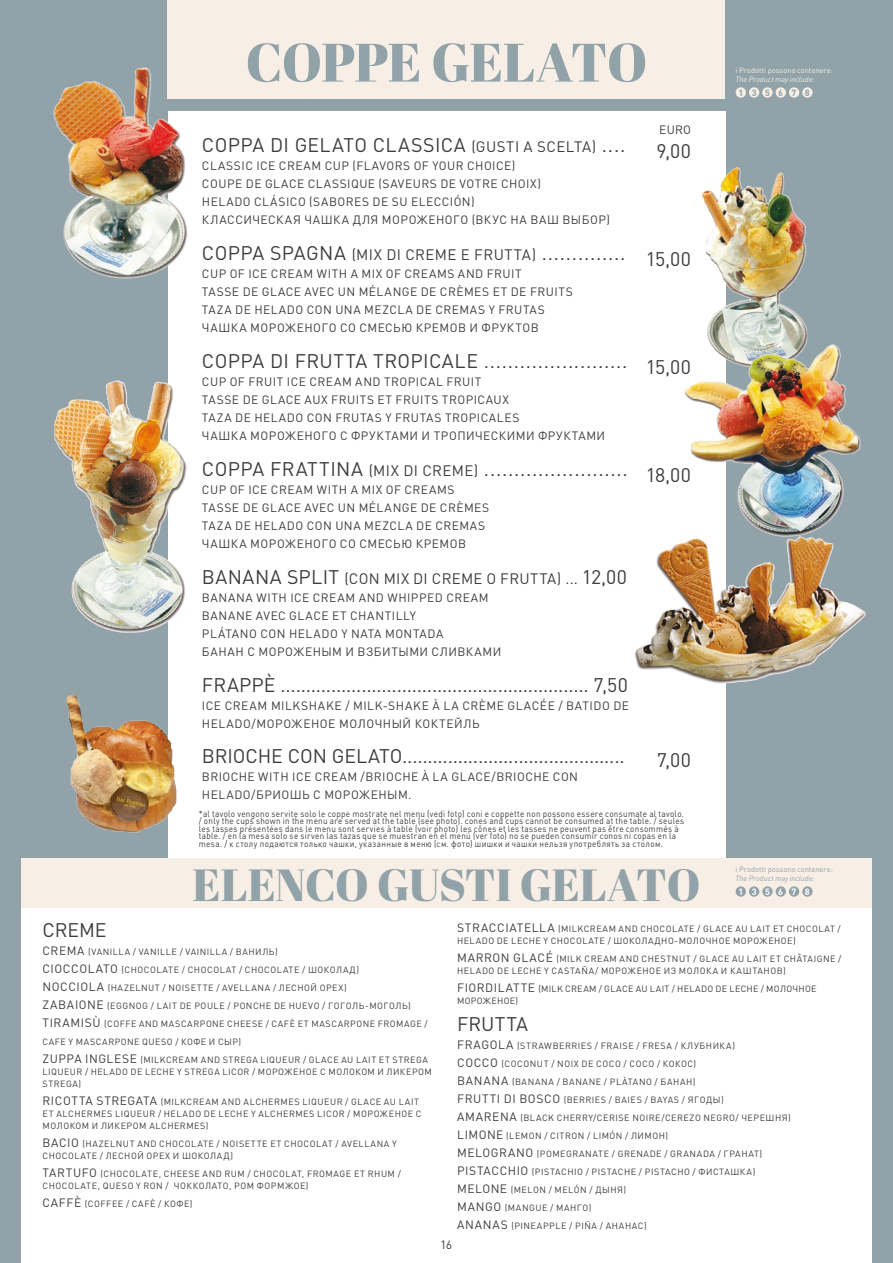
<style>
.page{position:relative;width:893px;height:1263px;background:#91a3a8}
.page>*{position:absolute;margin:0;border:0;box-sizing:border-box;transform-origin:0 0}
.t1{font:54px "Abril Fatface";letter-spacing:-.015em;color:#91a3a8}
.t2{font:45px "Abril Fatface";letter-spacing:-.01em;color:#91a3a8}
.t3{font:19.5px "DIN Pro";letter-spacing:.015em;color:#3d3d3c}
.t4{font:19.5px "DIN Pro";letter-spacing:-.005em;color:#3d3d3c}
.t5{font:15px "DIN Pro";letter-spacing:.015em;color:#3d3d3c}
.t6{font:12px/18px "DIN Pro";letter-spacing:.04em;color:#3d3d3c}
.t7{font:12px "DIN Pro";color:#3d3d3d}
.t8{font:9px/18px "DIN Pro";letter-spacing:.055em;color:#3d3d3c}
.t9{font:9px/7.5px "DIN Pro";letter-spacing:.055em;color:#3d3d3c;scale:.9 1}
.t10{font:9px/12px "DIN Pro";letter-spacing:.03em;color:#3d3d3c}
.t11{font:700 9px "DIN Pro";color:#91a3a8}
.t12{font:700 9px "DIN Pro";color:#fff}
.t13{font:7.5px "DIN Pro";letter-spacing:.005em;color:#f7eee5}
.t14{font:7.5px "DIN Pro";letter-spacing:.005em;color:#91a3a8}
.t15{font:italic 7.5px "DIN Pro";color:#f7eee5}
.t16{font:italic 7.5px "DIN Pro";color:#91a3a8}
.s1{font-size:15px}
.s2{font-size:19.5px}
.s3{font-size:12px}
</style>
<div class="page">
<div style="left:168px;top:0;width:557px;height:99px;background:#f7eee5"></div>
<div style="left:168px;top:112px;width:557px;height:754px;background:#fff"></div>
<div style="left:21px;top:858px;width:851px;height:51px;background:#f7eee5"></div>
<div style="left:21px;top:909px;width:851px;height:354px;background:#fff"></div>
<img style="left:55px;top:381px;width:131px;height:251px">
<img style="left:702px;top:168px;width:105px;height:177px">
<img style="left:685px;top:345px;width:175px;height:191px">
<img style="left:53px;top:67px;width:135px;height:212px">
<img style="left:635px;top:536px;width:230px;height:147px">
<div style="left:736px;top:87px;width:10px;height:11px;background:#f7eee5;border-radius:50%"></div>
<div style="left:749px;top:87px;width:10px;height:11px;background:#f7eee5;border-radius:50%"></div>
<div style="left:762px;top:87px;width:11px;height:11px;background:#f7eee5;border-radius:50%"></div>
<div style="left:776px;top:87px;width:10px;height:11px;background:#f7eee5;border-radius:50%"></div>
<div style="left:802px;top:87px;width:11px;height:11px;background:#f7eee5;border-radius:50%"></div>
<div style="left:789px;top:87px;width:10px;height:11px;background:#f7eee5;border-radius:50%"></div>
<div style="left:736px;top:886px;width:10px;height:11px;background:#91a3a8;border-radius:50%"></div>
<div style="left:749px;top:886px;width:10px;height:11px;background:#91a3a8;border-radius:50%"></div>
<div style="left:762px;top:886px;width:11px;height:11px;background:#91a3a8;border-radius:50%"></div>
<div style="left:776px;top:886px;width:10px;height:11px;background:#91a3a8;border-radius:50%"></div>
<div style="left:802px;top:886px;width:11px;height:11px;background:#91a3a8;border-radius:50%"></div>
<div style="left:789px;top:886px;width:10px;height:11px;background:#91a3a8;border-radius:50%"></div>
<img style="left:66px;top:694px;width:111px;height:139px">
<h1 class="t1" style="left:246px;top:24px;width:403px">COPPE GELATO</h1>
<h3 class="t7" style="left:659px;top:120px;width:33px">EURO</h3>
<h3 class="t3" style="left:202px;top:129px;width:425px">COPPA DI GELATO CLASSICA <span class="s1">(GUSTI A SCELTA)</span> ....</h3>
<h3 class="t6" style="left:202px;top:155px;width:409px">CLASSIC ICE CREAM CUP (FLAVORS OF YOUR CHOICE)<br>COUPE DE GLACE CLASSIQUE (SAVEURS DE VOTRE CHOIX)<br>HELADO CLÁSICO (SABORES DE SU ELECCIÓN)<br>КЛАССИЧЕСКАЯ ЧАШКА ДЛЯ МОРОЖЕНОГО (ВКУС НА ВАШ ВЫБОР)</h3>
<h3 class="t3" style="left:202px;top:237px;width:425px">COPPA SPAGNA <span class="s1">(MIX DI CREME E FRUTTA)</span> ..............</h3>
<h3 class="t6" style="left:202px;top:263px;width:372px">CUP OF ICE CREAM WITH A MIX OF CREAMS AND FRUIT<br>TASSE DE GLACE AVEC UN MÉLANGE DE CRÈMES ET DE FRUITS TAZA DE HELADO CON UNA MEZCLA DE CREMAS Y FRUTAS ЧАШКА МОРОЖЕНОГО СО СМЕСЬЮ КРЕМОВ И ФРУКТОВ</h3>
<h3 class="t3" style="left:202px;top:345px;width:427px">COPPA DI FRUTTA TROPICALE ........................</h3>
<h3 class="t6" style="left:202px;top:371px;width:405px">CUP OF FRUIT ICE CREAM AND TROPICAL FRUIT<br>TASSE DE GLACE AUX FRUITS ET FRUITS TROPICAUX<br>TAZA DE HELADO CON FRUTAS Y FRUTAS TROPICALES<br>ЧАШКА МОРОЖЕНОГО С ФРУКТАМИ И ТРОПИЧЕСКИМИ ФРУКТАМИ</h3>
<h3 class="t3" style="left:202px;top:453px;width:427px">COPPA FRATTINA <span class="s1">(MIX DI CREME)</span> ........................</h3>
<h3 class="t6" style="left:202px;top:479px;width:289px">CUP OF ICE CREAM WITH A MIX OF CREAMS TASSE DE GLACE AVEC UN MÉLANGE DE CRÈMES TAZA DE HELADO CON UNA MEZCLA DE CREMAS ЧАШКА МОРОЖЕНОГО СО СМЕСЬЮ КРЕМОВ</h3>
<h3 class="t5" style="left:202px;top:566px;width:427px"><span class="s2">BANANA SPLIT</span> (CON MIX DI CREME O FRUTTA) ... <span class="s2">12,00</span></h3>
<h3 class="t6" style="left:202px;top:587px;width:301px">BANANA WITH ICE CREAM AND WHIPPED CREAM BANANE AVEC GLACE ET CHANTILLY<br>PLÁTANO CON HELADO Y NATA MONTADA<br>БАНАН С МОРОЖЕНЫМ И ВЗБИТЫМИ СЛИВКАМИ</h3>
<h3 class="t3" style="left:202px;top:669px;width:427px">FRAPPÈ ............................................................. 7,50</h3>
<h3 class="t6" style="left:202px;top:695px;width:429px">ICE CREAM MILKSHAKE / MILK-SHAKE À LA CRÈME GLACÉE / BATIDO DE<br>HELADO/МОРОЖЕНОЕ МОЛОЧНЫЙ КОКТЕЙЛЬ</h3>
<h3 class="t4" style="left:202px;top:741px;width:424px">BRIOCHE CON GELATO............................................</h3>
<h3 class="t6" style="left:202px;top:766px;width:378px">BRIOCHE WITH ICE CREAM /BRIOCHE À LA GLACE/BRIOCHE CON<br>HELADO/БРИОШЬ С МОРОЖЕНЫМ.</h3>
<h3 class="t3" style="left:656px;top:136px;width:36px">9,00</h3>
<h3 class="t3" style="left:646px;top:244px;width:47px">15,00</h3>
<h3 class="t3" style="left:646px;top:352px;width:47px">15,00</h3>
<h3 class="t3" style="left:646px;top:460px;width:47px">18,00</h3>
<h3 class="t3" style="left:657px;top:745px;width:36px">7,00</h3>
<p class="t9" style="left:199px;top:809px;width:541px">*al tavolo vengono servite solo le coppe mostrate nel menu (vedi foto) coni e coppette non possono essere consumate al tavolo. / only the cups shown in the menu are served at the table (see photo). cones and cups cannot be consumed at the table. / seules les tasses présentées dans le menu sont servies à table (voir photo) les cônes et les tasses ne peuvent pas être consommés à table. / en la mesa solo se sirven las tazas que se muestran en el menú (ver foto) no se pueden consumir conos ni copas en la mesa. / к столу подаются только чашки, указанные в меню (см. фото) шишки и чашки нельзя употреблять за столом.</p>
<h2 class="t2" style="left:193px;top:853px;width:509px">ELENCO GUSTI GELATO</h2>
<p class="t13" style="left:736px;top:64px;width:99px">i Prodotti possono contenere:</p>
<p class="t15" style="left:736px;top:73px;width:80px">The Product may include:</p>
<p class="t11" style="left:792px;top:85px;width:6px">7</p>
<p class="t11" style="left:738px;top:85px;width:46px">1356</p>
<p class="t11" style="left:805px;top:85px;width:6px">8</p>
<p class="t14" style="left:736px;top:863px;width:99px">i Prodotti possono contenere:</p>
<p class="t16" style="left:736px;top:872px;width:80px">The Product may include:</p>
<p class="t12" style="left:792px;top:884px;width:6px">7</p>
<p class="t12" style="left:738px;top:884px;width:46px">1356</p>
<p class="t12" style="left:805px;top:884px;width:6px">8</p>
<h3 class="t3" style="left:43px;top:915px;width:65px">CREME</h3>
<p class="t8" style="left:43px;top:942px;width:387px"><span class="s3">CREMA</span> (VANILLA / VANILLE / VAINILLA / ВАНИЛЬ)<br><span class="s3">CIOCCOLATO</span> (CHOCOLATE / CHOCOLAT / CHOCOLATE / ШОКОЛАД)<br><span class="s3">NOCCIOLA</span> (HAZELNUT / NOISETTE / AVELLANA / ЛЕСНОЙ ОРЕХ)<br><span class="s3">ZABAIONE</span> (EGGNOG / LAIT DE POULE / PONCHE DE HUEVO / ГОГОЛЬ-МОГОЛЬ)<br><span class="s3">TIRAMISÙ</span> (COFFE AND MASCARPONE CHEESE / CAFÈ ET MASCARPONE FROMAGE / CAFE Y MASCARPONE QUESO / КОФЕ И СЫР)<br><span class="s3">ZUPPA INGLESE</span> (MILKCREAM AND STREGA LIQUEUR / GLACE AU LAIT ET STREGA</p>
<p class="t8" style="left:43px;top:1065px;width:391px;line-height:12px">LIQUEUR / HELADO DE LECHE Y STREGA LICOR / МОРОЖЕНОЕ С МОЛОКОМ И ЛИКЕРОМ<br>STREGA)</p>
<p class="t8" style="left:43px;top:1095px;width:381px;line-height:12px"><span class="s3">RICOTTA STREGATA</span> (MILKCREAM AND ALCHERMES LIQUEUR / GLACE AU LAIT<br>ET ALCHERMES LIQUEUR / HELADO DE LECHE Y ALCHERMES LICOR / МОРОЖЕНОЕ С<br>МОЛОКОМ И ЛИКЕРОМ ALCHERMES)</p>
<p class="t8" style="left:43px;top:1137px;width:356px;line-height:12px"><span class="s3">BACIO</span> (HAZELNUT AND CHOCOLATE / NOISETTE ET CHOCOLAT / AVELLANA Y<br>CHOCOLATE / ЛЕСНОЙ ОРЕХ И ШОКОЛАД)</p>
<p class="t8" style="left:43px;top:1167px;width:360px;line-height:12px"><span class="s3">TARTUFO</span> (CHOCOLATE, CHEESE AND RUM / CHOCOLAT, FROMAGE ET RHUM /<br>CHOCOLATE, QUESO Y RON / ЧОККОЛАТО, РОМ ФОРМЖОЕ)</p>
<p class="t8" style="left:43px;top:1194px;width:152px"><span class="s3">CAFFÈ</span> (COFFEE / CAFÈ / КОФЕ)</p>
<p class="t8" style="left:457px;top:922px;width:385px;line-height:12px"><span class="s3">STRACCIATELLA</span> (MILKCREAM AND CHOCOLATE / GLACE AU LAIT ET CHOCOLAT /<br>HELADO DE LECHE Y CHOCOLATE / ШОКОЛАДНО-МОЛОЧНОЕ МОРОЖЕНОЕ)</p>
<p class="t8" style="left:457px;top:952px;width:386px;line-height:12px"><span class="s3">MARRON GLACÉ</span> (MILK CREAM AND CHESTNUT / GLACE AU LAIT ET CHÂTAIGNE /<br>HELADO DE LECHE Y CASTAÑA/ МОРОЖЕНОЕ ИЗ МОЛОКА И КАШТАНОВ)</p>
<p class="t10" style="left:457px;top:982px;width:361px"><span class="s3">FIORDILATTE</span> (MILK CREAM / GLACE AU LAIT / HELADO DE LECHE / МОЛОЧНОЕ<br>МОРОЖЕНОЕ)</p>
<h3 class="t3" style="left:457px;top:1009px;width:72px">FRUTTA</h3>
<p class="t8" style="left:457px;top:1036px;width:335px"><span class="s3">FRAGOLA</span> (STRAWBERRIES / FRAISE / FRESA / КЛУБНИКА)<br><span class="s3">COCCO</span> (COCONUT / NOIX DE COCO / COCO / КОКОС)<br><span class="s3">BANANA</span> (BANANA / BANANE / PLÀTANO / БАНАН)<br><span class="s3">FRUTTI DI BOSCO</span> (BERRIES / BAIES / BAYAS / ЯГОДЫ)<br><span class="s3">AMARENA</span> (BLACK CHERRY/CERISE NOIRE/CEREZO NEGRO/ ЧЕРЕШНЯ)<br><span class="s3">LIMONE</span> (LEMON / CITRON / LIMÓN / ЛИМОН)<br><span class="s3">MELOGRANO</span> (POMEGRANATE / GRENADE / GRANADA / ГРАНАТ)<br><span class="s3">PISTACCHIO</span> (PISTACHIO / PISTACHE / PISTACHO / ФИСТАШКА)<br><span class="s3">MELONE</span> (MELON / MELÓN / ДЫНЯ)<br><span class="s3">MANGO</span> (MANGUE / МАНГО)<br><span class="s3">ANANAS</span> (PINEAPPLE / PIÑA / АНАНАС)</p>
<h3 class="t6" style="left:441px;top:1235px;width:12px">16</h3>
</div>
